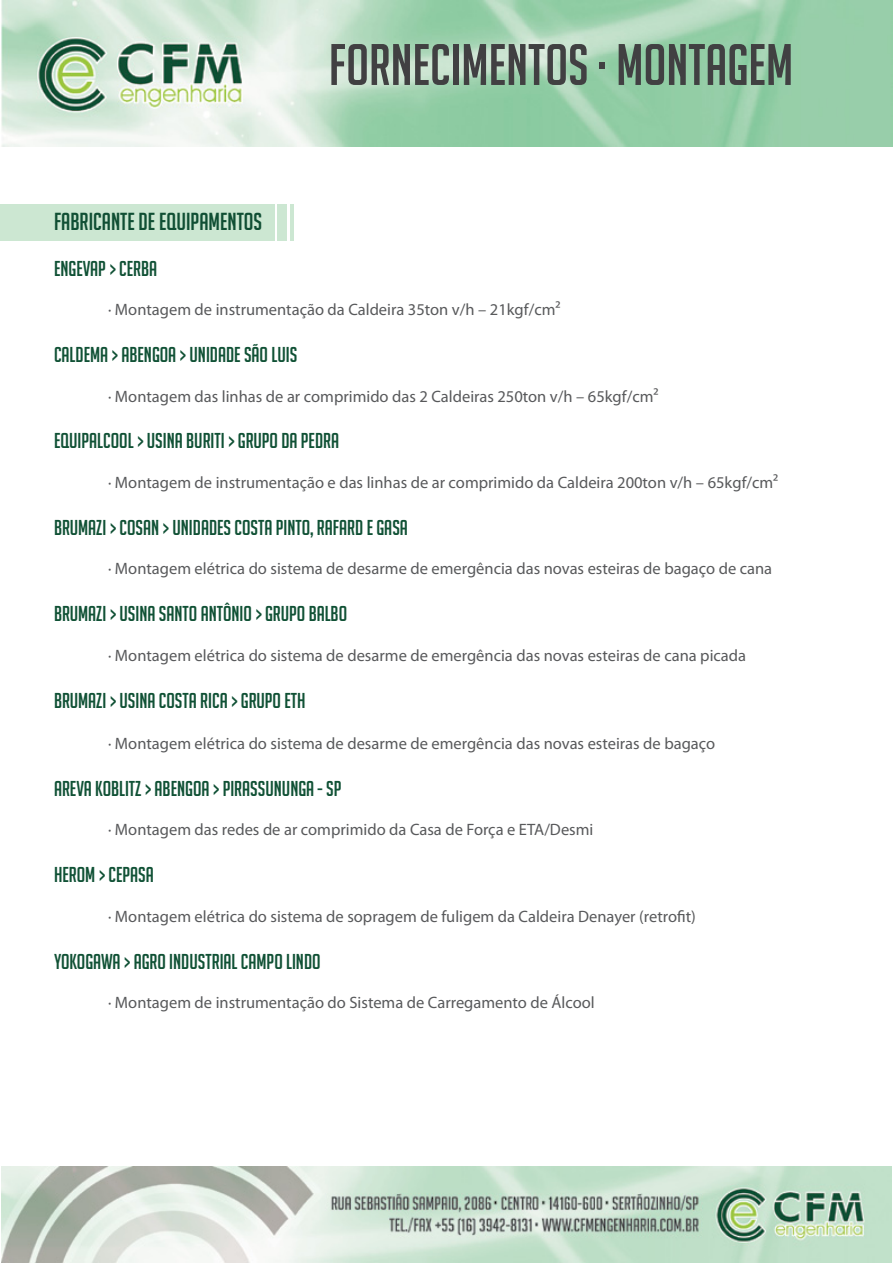
<style>
.page{position:relative;width:893px;height:1263px;background:#fff}
.page>*{position:absolute;margin:0;border:0;box-sizing:border-box;transform-origin:0 0}
.t1{font:57px "Big Noodle Titling";color:#414042}
.t2{font:24px "Big Noodle Titling";color:#104f34}
.t3{font:21px "Big Noodle Titling";color:#105135}
.t4{font:16.5px "Myriad Pro";color:#58595b}
</style>
<div class="page">
<img style="left:1px;top:0;width:892px;height:147px">
<img style="left:1px;top:1166px;width:891px;height:96px">
<div style="left:0;top:204px;width:274px;height:36px;background:#cce7d2"></div>
<div style="left:277px;top:204px;width:10px;height:36px;background:#cce7d2"></div>
<hr style="left:290px;top:204px;width:4px;height:36px;background:#cce7d2">
<h1 class="t1" style="left:329px;top:34px;width:466px">FORNECIMENTOS · MONTAGEM</h1>
<h2 class="t2" style="left:54px;top:209px;width:210px">FABRICANTE DE EQUIPAMENTOS</h2>
<p class="t3" style="left:54px;top:257px;width:105px">ENGEVAP &gt; CERBA</p>
<p class="t4" style="left:108px;top:299px;width:454px">· Montagem de instrumentação da Caldeira 35ton v/h – 21kgf/cm²</p>
<p class="t3" style="left:54px;top:343px;width:245px">CALDEMA &gt; ABENGOA &gt; UNIDADE SÃO LUIS</p>
<p class="t4" style="left:108px;top:386px;width:552px">· Montagem das linhas de ar comprimido das 2 Caldeiras 250ton v/h – 65kgf/cm²</p>
<p class="t3" style="left:54px;top:430px;width:287px">EQUIPALCOOL &gt; USINA BURITI &gt; GRUPO DA PEDRA</p>
<p class="t4" style="left:108px;top:472px;width:672px">· Montagem de instrumentação e das linhas de ar comprimido da Caldeira 200ton v/h – 65kgf/cm²</p>
<p class="t3" style="left:54px;top:516px;width:355px">BRUMAZI &gt; COSAN &gt; UNIDADES COSTA PINTO, RAFARD E GASA</p>
<p class="t4" style="left:108px;top:559px;width:666px">· Montagem elétrica do sistema de desarme de emergência das novas esteiras de bagaço de cana</p>
<p class="t3" style="left:54px;top:602px;width:295px">BRUMAZI &gt; USINA SANTO ANTÔNIO &gt; GRUPO BALBO</p>
<p class="t4" style="left:108px;top:645px;width:640px">· Montagem elétrica do sistema de desarme de emergência das novas esteiras de cana picada</p>
<p class="t3" style="left:54px;top:689px;width:253px">BRUMAZI &gt; USINA COSTA RICA &gt; GRUPO ETH</p>
<p class="t4" style="left:108px;top:733px;width:609px">· Montagem elétrica do sistema de desarme de emergência das novas esteiras de bagaço</p>
<p class="t3" style="left:54px;top:777px;width:289px">AREVA KOBLITZ &gt; ABENGOA &gt; PIRASSUNUNGA - SP</p>
<p class="t4" style="left:108px;top:820px;width:487px">· Montagem das redes de ar comprimido da Casa de Força e ETA/Desmi</p>
<p class="t3" style="left:54px;top:863px;width:101px">HEROM &gt; CEPASA</p>
<p class="t4" style="left:108px;top:906px;width:589px">· Montagem elétrica do sistema de sopragem de fuligem da Caldeira Denayer (retrofit)</p>
<p class="t3" style="left:54px;top:950px;width:268px">YOKOGAWA &gt; AGRO INDUSTRIAL CAMPO LINDO</p>
<p class="t4" style="left:108px;top:992px;width:488px">· Montagem de instrumentação do Sistema de Carregamento de Álcool</p>
</div>
